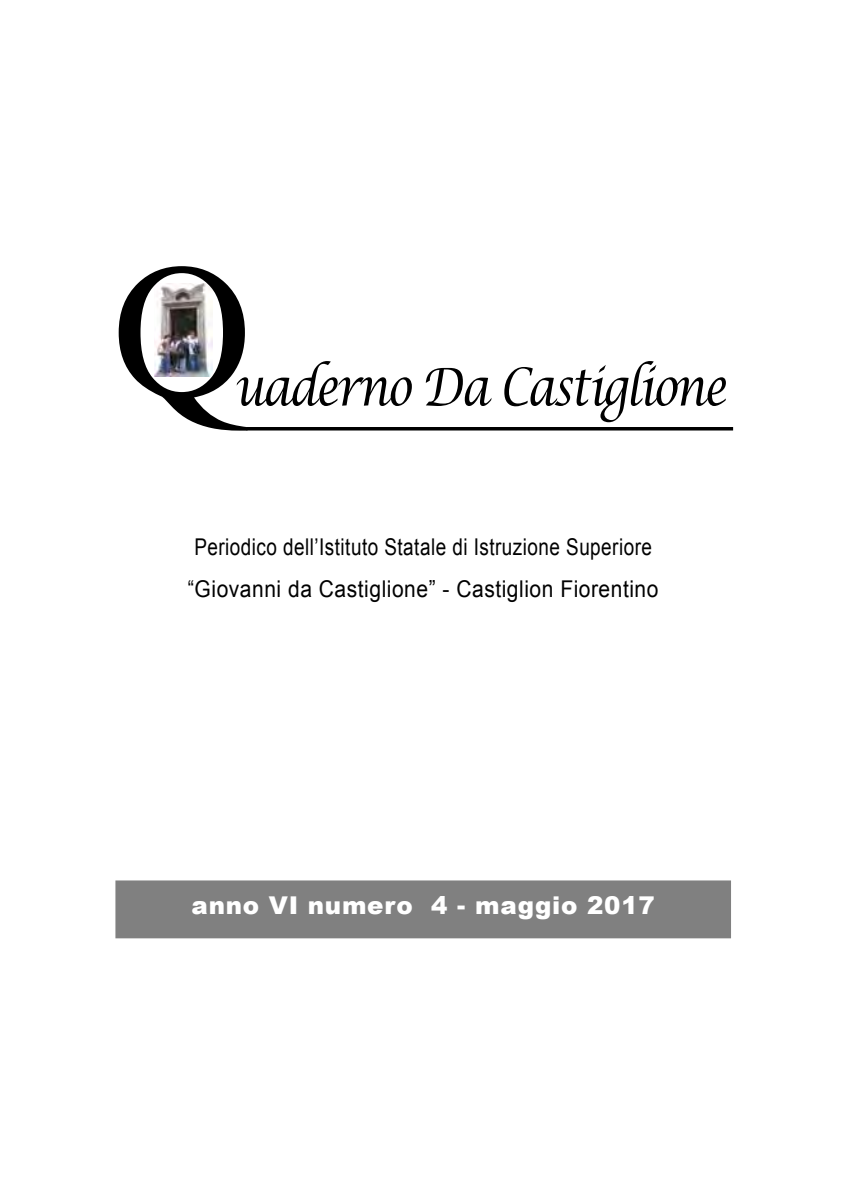
<style>
.page{position:relative;width:844px;height:1191px;background:#fff}
.page>*{position:absolute;margin:0;border:0;box-sizing:border-box;transform-origin:0 0}
.t1{font:192.5px "Times";color:#000}
.t2{font:900 24.5px "Arial";letter-spacing:.03em;color:#fff}
.t3{font:23.1px/42px "Arial";letter-spacing:.025em;color:#000;scale:.82 1}
</style>
<div class="page">
<div style="left:116px;top:881px;width:614px;height:56px;background:#808080"></div>
<img style="left:155px;top:283px;width:58px;height:93px">
<svg style="left:236px;top:361px;width:489px;height:61px"></svg>
<hr style="left:246px;top:427px;width:487px;height:3px;background:#000">
<p class="t1" style="left:113px;top:151px;width:140px">Q</p>
<p class="t3" style="left:188px;top:526px;width:575px">Periodico dell’Istituto Statale di Istruzione Superiore “Giovanni da Castiglione” - Castiglion Fiorentino</p>
<p class="t2" style="left:191px;top:887px;width:464px">anno VI numero 4 - maggio 2017</p>
</div>
